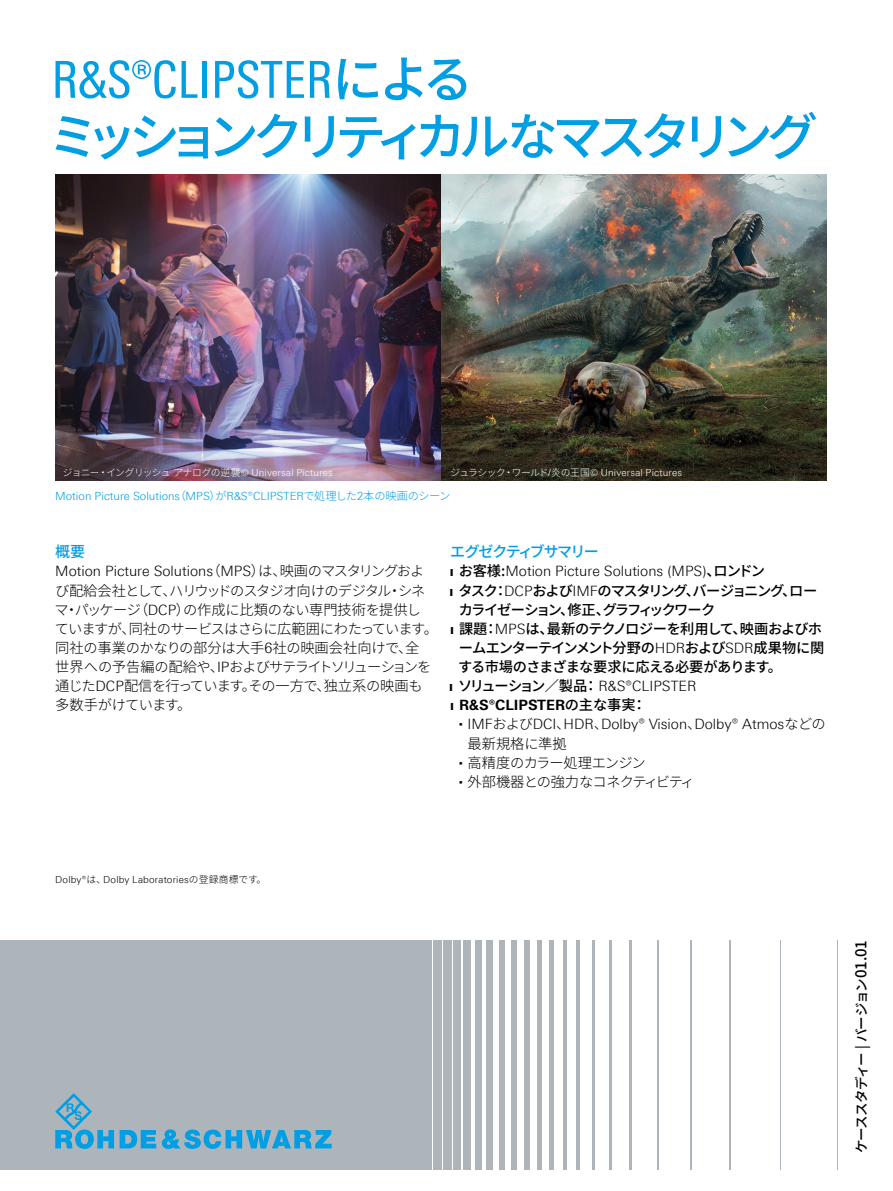
<style>
.page{position:relative;width:893px;height:1191px;background:#fff}
.page>*{position:absolute;margin:0;border:0;box-sizing:border-box;transform-origin:0 0}
.Seiten_Headline_34Pt{font:500 51px/57.4px "Source Han Sans JP";letter-spacing:-.185em;color:#009ee3}
.Absatzfett_cyan{font:500 15px "Source Han Sans JP";letter-spacing:-.09em;color:#009ee3}
.Haupttext_ohne_Absta{font:300 14.25px/19.2px "Source Han Sans JP";letter-spacing:-.035em;color:#000}
.t1{font:300 14.25px/19.2px "Linotype Univers 330";color:#000}
.t2{font:500 14.25px/19.2px "Source Han Sans JP";letter-spacing:-.055em;color:#000}
.t3{font:500 14.25px/19.2px "Source Han Sans JP";letter-spacing:-.1em;color:#000}
.t4{font:700 14.25px "Linotype Univers 630";color:#000}
.Ausgabe{font:500 13.5px "Source Han Sans JP";letter-spacing:-.06em;color:#000}
.Bildunterschrift{font:300 11.25px "Linotype Univers 330";color:#009ee3}
.Fussnote_BT_CDMA{font:300 9.75px "Source Han Sans JP";letter-spacing:-.05em;color:#fff}
.Fussnote_BT_CDMA-2{font:300 9.75px "Linotype Univers 330";letter-spacing:.02em;color:#fff}
.Fussnote_BT_CDMA-3{font:300 9.75px "Linotype Univers 330";letter-spacing:.02em;color:#000}
.s1{font-family:"Linotype Univers 420 Cn";font-weight:400}
.s2{font-family:"Linotype Univers 330"}
.s3{font-family:"Source Han Sans JP"}
.s4{font-family:"Source Han Sans JP";font-weight:500}
.s5{font-family:"Linotype Univers 330";font-weight:300}
.s6{font-size:15px}
</style>
<div class="page">
<img style="left:440px;top:174px;width:387px;height:306px">
<img style="left:55px;top:174px;width:385px;height:306px">
<div style="left:0;top:940px;width:432px;height:230px;background:#adb5bb"></div>
<div style="left:433px;top:940px;width:8px;height:230px;background:#adb5bb"></div>
<div style="left:443px;top:940px;width:8px;height:230px;background:#adb5bb"></div>
<div style="left:453px;top:940px;width:8px;height:230px;background:#adb5bb"></div>
<div style="left:464px;top:940px;width:7px;height:230px;background:#adb5bb"></div>
<div style="left:475px;top:940px;width:6px;height:230px;background:#adb5bb"></div>
<div style="left:487px;top:940px;width:6px;height:230px;background:#adb5bb"></div>
<div style="left:499px;top:940px;width:6px;height:230px;background:#adb5bb"></div>
<div style="left:511px;top:940px;width:6px;height:230px;background:#adb5bb"></div>
<div style="left:524px;top:940px;width:5px;height:230px;background:#adb5bb"></div>
<hr style="left:537px;top:940px;width:4px;height:230px;background:#adb5bb">
<div style="left:549px;top:940px;width:5px;height:230px;background:#adb5bb"></div>
<hr style="left:563px;top:940px;width:3px;height:230px;background:#adb5bb">
<hr style="left:576px;top:940px;width:4px;height:230px;background:#adb5bb">
<hr style="left:592px;top:940px;width:3px;height:230px;background:#adb5bb">
<hr style="left:609px;top:940px;width:3px;height:230px;background:#adb5bb">
<hr style="left:630px;top:940px;width:2px;height:230px;background:#adb5bb">
<hr style="left:657px;top:940px;width:2px;height:230px;background:#adb5bb">
<hr style="left:690px;top:940px;width:1px;height:230px;background:#adb5bb">
<hr style="left:730px;top:940px;width:1px;height:230px;background:#adb5bb">
<hr style="left:780px;top:940px;width:1px;height:230px;background:#adb5bb">
<hr style="left:837px;top:940px;width:1px;height:230px;background:#adb5bb">
<svg style="left:120px;top:1130px;width:36px;height:18px"></svg>
<svg style="left:55px;top:1093px;width:59px;height:55px"></svg>
<svg style="left:162px;top:1129px;width:170px;height:20px"></svg>
<p class="Seiten_Headline_34Pt" style="left:48px;top:51px;width:771px"><span class="s1">R&amp;S®CLIPSTER</span>による<br>ミッションクリティカルなマスタリング</p>
<p class="Fussnote_BT_CDMA" style="left:63px;top:467px;width:272px">ジョニー・イングリッシュアナログの逆襲© <span class="s2">Universal Pictures</span></p>
<p class="Fussnote_BT_CDMA-2" style="left:450px;top:467px;width:233px"><span class="s3">ジュラシック・ワールド</span>/<span class="s3">炎の王国©</span> Universal Pictures</p>
<p class="Bildunterschrift" style="left:55px;top:489px;width:397px">Motion Picture Solutions<span class="s3">（</span>MPS<span class="s3">）が</span>R&amp;S®CLIPSTER<span class="s3">で処理した</span>2<span class="s3">本の映画のシーン</span></p>
<p class="Absatzfett_cyan" style="left:55px;top:543px;width:31px">概要</p>
<p class="Haupttext_ohne_Absta" style="left:54px;top:562px;width:385px"><span class="s2">Motion Picture Solutions</span>（<span class="s2">MPS</span>）は、映画のマスタリングおよび配給会社として、ハリウッドのスタジオ向けのデジタル・シネマ・パッケージ（<span class="s2">DCP</span>）の作成に比類のない専門技術を提供していますが、同社のサービスはさらに広範囲にわたっています。同社の事業のかなりの部分は大手<span class="s2">6</span>社の映画会社向けで、全<br>世界への予告編の配給や、<span class="s2">IP</span>およびサテライトソリューションを通じた<span class="s2">DCP</span>配信を行っています。その一方で、独立系の映画も多数手がけています。</p>
<p class="Absatzfett_cyan" style="left:450px;top:543px;width:150px">エグゼクティブサマリー</p>
<p class="t1" style="left:450px;top:561px;width:316px">❙ <span class="s4">お客様:</span>Motion Picture Solutions (MPS)<span class="s4">、ロンドン</span></p>
<p class="t3" style="left:459px;top:581px;width:360px;text-indent:-9px"><span class="s5">❙</span> タスク：<span class="s5">DCP</span>および<span class="s5">IMF</span>のマスタリング、バージョニング、ローカライゼーション、修正、グラフィックワーク</p>
<p class="t2" style="left:458px;top:619px;width:368px;text-indent:-8px"><span class="s5">❙</span> 課題：<span class="s5">MPS</span>は、最新のテクノロジーを利用して、映画およびホームエンターテインメント分野の<span class="s5">HDR</span>および<span class="s5">SDR</span>成果物に関する市場のさまざまな要求に応える必要があります。</p>
<p class="t1" style="left:450px;top:676px;width:248px">❙ <span class="s4">ソリューション／製品：</span> R&amp;S®CLIPSTER</p>
<p class="t4" style="left:450px;top:696px;width:197px"><span class="s5">❙</span> R&amp;S®CLIPSTER<span class="s4">の主な事実：</span></p>
<p class="t1" style="left:468px;top:714px;width:360px;text-indent:-9px"><sup>■</sup> IMF<span class="s3">および</span>DCI<span class="s3">、</span>HDR<span class="s3">、</span>Dolby® Vision<span class="s3">、</span>Dolby® Atmos<span class="s3">などの最新規格に準拠</span></p>
<p class="Haupttext_ohne_Absta" style="left:459px;top:753px;width:188px"><sup>■</sup> 高精度のカラー処理エンジン</p>
<p class="Haupttext_ohne_Absta" style="left:459px;top:772px;width:237px"><sup>■</sup> 外部機器との強力なコネクティビティ</p>
<p class="Fussnote_BT_CDMA-3" style="left:55px;top:873px;width:213px">Dolby®<span class="s3">は、</span>Dolby Laboratories<span class="s3">の登録商標です。</span></p>
<p class="Ausgabe" style="left:854px;top:1153px;width:215px;rotate:-90deg">ケーススタディー | バージョン<span class="s6">01.01</span></p>
</div>
